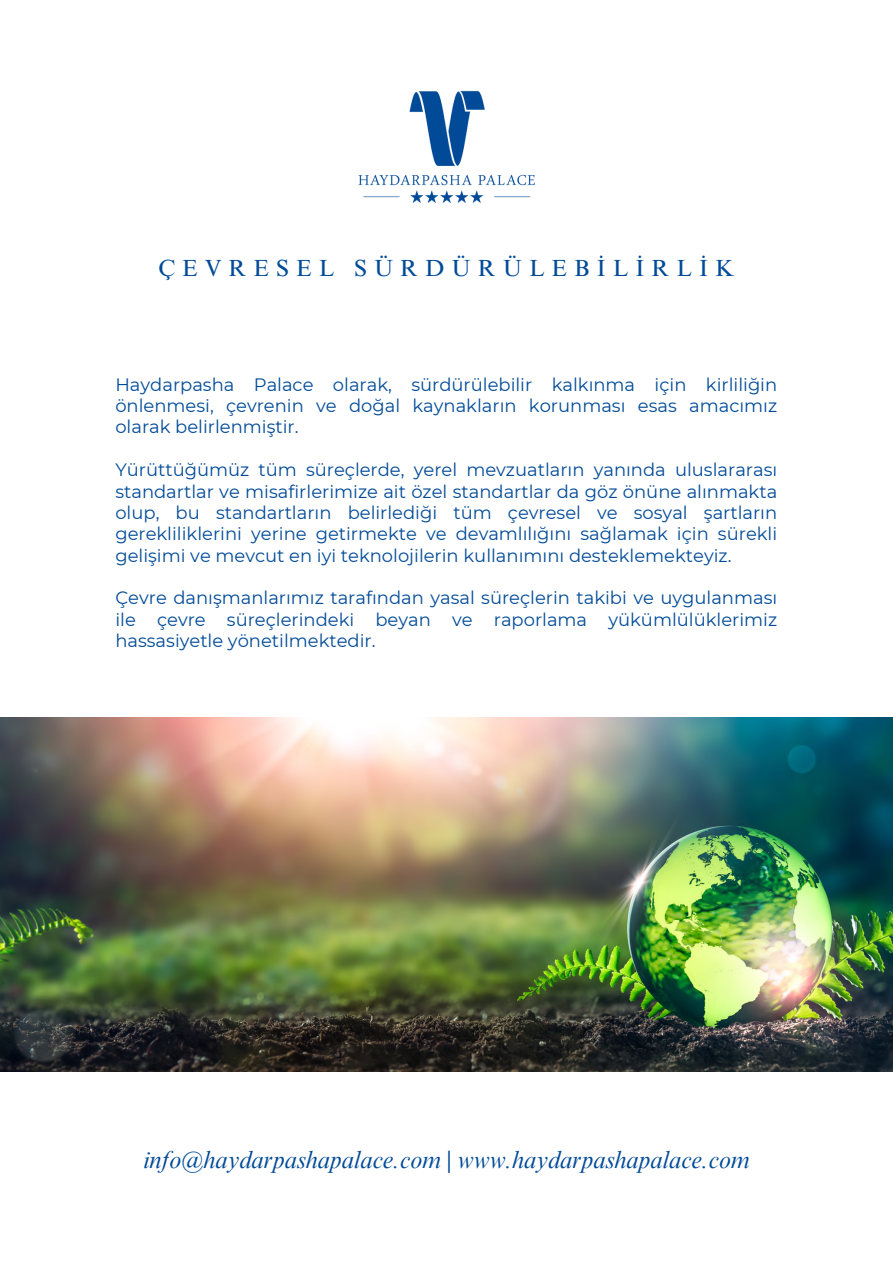
<style>
.page{position:relative;width:893px;height:1264px;background:#fff}
.page>*{position:absolute;margin:0;border:0;box-sizing:border-box;transform-origin:0 0}
.t1{font:italic 24px "Times NRMT Pro";color:#024b98}
.t2{font:23.4px "Times NRMT Pro";letter-spacing:.3em;color:#024b98}
.t3{font:18px/21.3px "Montserrat";color:#024b98}
</style>
<div class="page">
<img style="left:0;top:717px;width:892px;height:354px">
<img style="left:358px;top:90px;width:176px;height:113px">
<p class="t2" style="left:158px;top:259px;width:577px">ÇEVRESEL SÜRDÜRÜLEBİLİRLİK</p>
<p class="t3" style="left:115px;top:373px;width:663px;text-align:justify">Haydarpasha Palace olarak, sürdürülebi li r kalkınma içi n ki rli liği n önlenmesi, çevreni n ve doğal kaynakların korunması esas amacımız olarak beli rlenmişti r.</p>
<p class="t3" style="left:115px;top:459px;width:663px">Yürüttüğümüz tüm süreçlerde, yerel mevzuatların yanında uluslararası standartlar ve misafi rleri mize ait özel standartlar da göz önüne alınmakta olup, bu standartların beli rlediği tüm çevresel ve sosyal şartların gerekli li kleri ni yeri ne geti rmekte ve devamlılığını sağlamak içi n sürekli gelişi mi ve mevcut en iyi teknoloji leri n kullanımını desteklemekteyiz.</p>
<p class="t3" style="left:115px;top:587px;width:663px">Çevre danışmanlarımız tarafından yasal süreçleri n taki bi ve uygulanması i le çevre süreçleri ndeki</p>
<p class="t3" style="left:115px;top:608px;width:663px;text-indent:260px">beyan ve raporlama yükümlülükleri miz hassasiyetle yöneti lmektedi r.</p>
<p class="t1" style="left:143px;top:1150px;width:608px">info@haydarpashapalace.com | www.haydarpashapalace.com</p>
</div>
